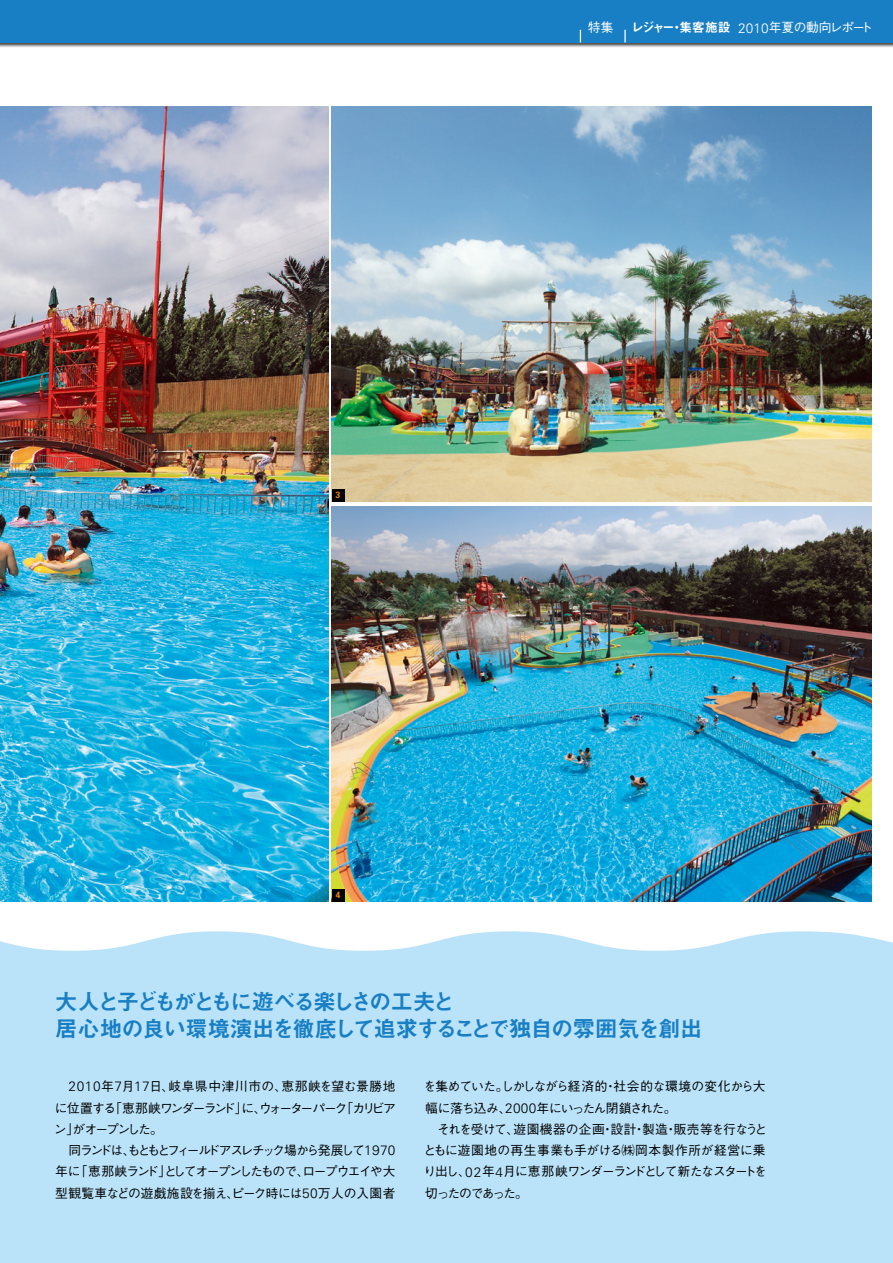
<style>
.page{position:relative;width:893px;height:1263px;background:#fff}
.page>*{position:absolute;margin:0;border:0;box-sizing:border-box;transform-origin:0 0}
.t1{font:22.35px/26.5px "Midashi Go Pro MB31";letter-spacing:-.075em;color:#187fc4}
.t2{font:500 12.75px/21.3px "Gothic BBB Pro";letter-spacing:-.1em;color:#000}
.t3{font:500 12.75px/21.3px "Gothic BBB Pro";letter-spacing:-.06em;color:#000}
.t4{font:12.75px "Midashi Go Pro MB31";letter-spacing:-.07em;color:#fff}
.t5{font:500 12.75px "Gothic BBB Pro";color:#fff}
.t6{font:700 9.15px "Univers";color:#f08300}
.s1{font-family:"Univers";font-weight:300;font-size:13.65px}
.s2{font-family:"Gothic BBB Pro";font-weight:500}
</style>
<div class="page">
<div style="left:0;top:977px;width:893px;height:286px;background:#bae3f9"></div>
<svg style="left:0;top:931px;width:893px;height:46px;fill:#bae3f9"></svg>
<img style="left:0;top:106px;width:328px;height:795px">
<div style="left:0;top:0;width:893px;height:48px;background:#000;opacity:.7"></div>
<div style="left:0;top:0;width:893px;height:43px;background:#187fc4"></div>
<img style="left:332px;top:506px;width:540px;height:395px">
<img style="left:332px;top:106px;width:540px;height:396px">
<svg style="left:624px;top:30px;width:2px;height:13px"></svg>
<svg style="left:580px;top:30px;width:1px;height:13px"></svg>
<div style="left:332px;top:889px;width:12px;height:12px;background:#000"></div>
<div style="left:332px;top:489px;width:12px;height:13px;background:#000"></div>
<p class="t6" style="left:336px;top:489px;width:7px">3</p>
<p class="t6" style="left:336px;top:889px;width:7px">4</p>
<p class="t5" style="left:588px;top:17px;width:27px">特集</p>
<p class="t4" style="left:631px;top:17px;width:243px">レジャー・集客施設 <span class="s1">2010</span><span class="s2">年夏の動向レポート</span></p>
<p class="t1" style="left:55px;top:986px;width:649px">大人と子どもがともに遊べる楽しさの工夫と<br>居心地の良い環境演出を徹底して追求することで独自の雰囲気を創出</p>
<p class="t2" style="left:54px;top:1074px;width:344px;text-indent:15px"><span class="s1">2010</span>年<span class="s1">7</span>月<span class="s1">17</span>日、岐阜県中津川市の、恵那峡を望む景勝地に位置する「恵那峡ワンダーランド」に、ウォーターパーク「カリビアン」がオープンした。<br>　同ランドは、もともとフィールドアスレチック場から発展して<span class="s1">1970</span>年に「恵那峡ランド」としてオープンしたもので、ロープウエイや大型観覧車などの遊戯施設を揃え、ピーク時には<span class="s1">50</span>万人の入園者</p>
<p class="t3" style="left:423px;top:1074px;width:345px">を集めていた。しかしながら経済的・社会的な環境の変化から大幅に落ち込み、<span class="s1">2000</span>年にいったん閉鎖された。<br>　それを受けて、遊園機器の企画・設計・製造・販売等を行なうとともに遊園地の再生事業も手がける㈱岡本製作所が経営に乗り出し、<span class="s1">02</span>年<span class="s1">4</span>月に恵那峡ワンダーランドとして新たなスタートを切ったのであった。</p>
</div>
